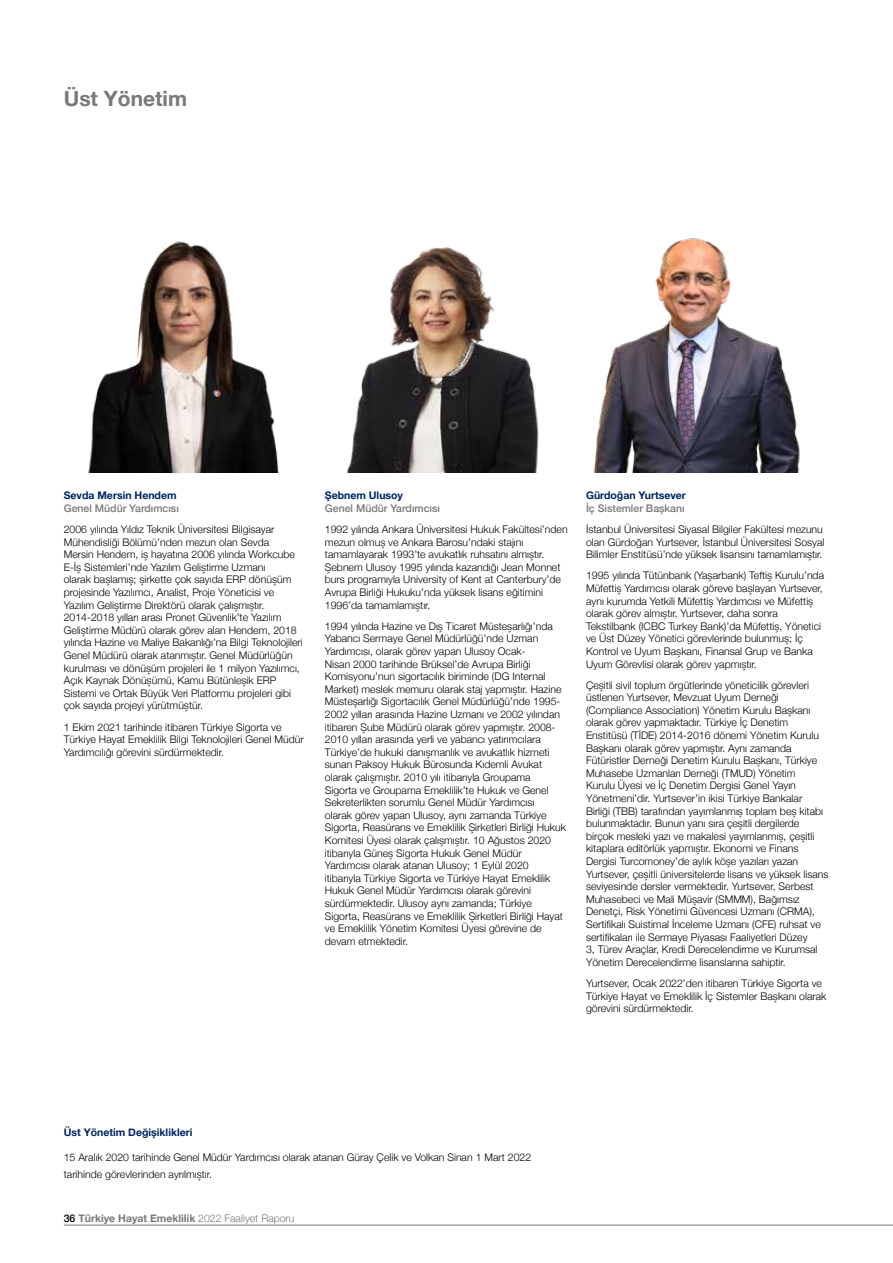
<style>
.page{position:relative;width:893px;height:1263px;background:#fff}
.page>*{position:absolute;margin:0;border:0;box-sizing:border-box;transform-origin:0 0}
.t1{font:700 21px "Helvetica Neue";color:#77787b}
.t2{font:300 10.5px/12.6px "Helvetica Neue";color:#000}
.t3{font:700 10.5px "Helvetica Neue";color:#002360}
.t4{font:500 10.5px "Helvetica Neue";color:#77787b}
.t5{font:700 10.5px "Helvetica Neue";color:#77787b}
.s1{font-weight:500;color:#000}
.s2{font-weight:300}
</style>
<div class="page">
<img style="left:88px;top:241px;width:191px;height:231px">
<img style="left:346px;top:247px;width:193px;height:225px">
<img style="left:593px;top:238px;width:207px;height:234px">
<hr style="left:64px;top:1225px;width:829px;height:1px;background:#77787b">
<h1 class="t1" style="left:64px;top:82px;width:125px">Üst Yönetim</h1>
<p class="t3" style="left:64px;top:487px;width:114px">Sevda Mersin Hendem</p>
<p class="t4" style="left:64px;top:500px;width:117px">Genel Müdür Yardımcısı</p>
<p class="t2" style="left:64px;top:522px;width:240px">2006 yılında Yıldız Teknik Üniversitesi Bilgisayar Mühendisliği Bölümü’nden mezun olan Sevda<br>Mersin Hendem, iş hayatına 2006 yılında Workcube E-İş Sistemleri’nde Yazılım Geliştirme Uzmanı<br>olarak başlamış; şirkette çok sayıda ERP dönüşüm projesinde Yazılımcı, Analist, Proje Yöneticisi ve Yazılım Geliştirme Direktörü olarak çalışmıştır.<br>2014-2018 yılları arası Pronet Güvenlik’te Yazılım Geliştirme Müdürü olarak görev alan Hendem, 2018 yılında Hazine ve Maliye Bakanlığı’na Bilgi Teknolojileri Genel Müdürü olarak atanmıştır. Genel Müdürlüğün kurulması ve dönüşüm projeleri ile 1 milyon Yazılımcı, Açık Kaynak Dönüşümü, Kamu Bütünleşik ERP Sistemi ve Ortak Büyük Veri Platformu projeleri gibi çok sayıda projeyi yürütmüştür.</p>
<p class="t2" style="left:64px;top:720px;width:242px">1 Ekim 2021 tarihinde itibaren Türkiye Sigorta ve<br>Türkiye Hayat Emeklilik Bilgi Teknolojileri Genel Müdür<br>Yardımcılığı görevini sürdürmektedir.</p>
<p class="t3" style="left:325px;top:487px;width:80px">Şebnem Ulusoy</p>
<p class="t4" style="left:325px;top:500px;width:117px">Genel Müdür Yardımcısı</p>
<p class="t2" style="left:325px;top:522px;width:244px">1992 yılında Ankara Üniversitesi Hukuk Fakültesi’nden mezun olmuş ve Ankara Barosu’ndaki stajını tamamlayarak 1993’te avukatlık ruhsatını almıştır.<br>Şebnem Ulusoy 1995 yılında kazandığı Jean Monnet burs programıyla University of Kent at Canterbury’de Avrupa Birliği Hukuku’nda yüksek lisans eğitimini 1996’da tamamlamıştır.</p>
<p class="t2" style="left:325px;top:619px;width:242px">1994 yılında Hazine ve Dış Ticaret Müsteşarlığı’nda Yabancı Sermaye Genel Müdürlüğü’nde Uzman Yardımcısı, olarak görev yapan Ulusoy Ocak-<br>Nisan 2000 tarihinde Brüksel’de Avrupa Birliği Komisyonu’nun sigortacılık biriminde (DG Internal Market) meslek memuru olarak staj yapmıştır. Hazine Müsteşarlığı Sigortacılık Genel Müdürlüğü’nde 1995- 2002 yılları arasında Hazine Uzmanı ve 2002 yılından itibaren Şube Müdürü olarak görev yapmıştır. 2008- 2010 yılları arasında yerli ve yabancı yatırımcılara Türkiye’de hukuki danışmanlık ve avukatlık hizmeti sunan Paksoy Hukuk Bürosunda Kıdemli Avukat olarak çalışmıştır. 2010 yılı itibarıyla Groupama<br>Sigorta ve Groupama Emeklilik’te Hukuk ve Genel Sekreterlikten sorumlu Genel Müdür Yardımcısı<br>olarak görev yapan Ulusoy, aynı zamanda Türkiye Sigorta, Reasürans ve Emeklilik Şirketleri Birliği Hukuk Komitesi Üyesi olarak çalışmıştır. 10 Ağustos 2020 itibarıyla Güneş Sigorta Hukuk Genel Müdür Yardımcısı olarak atanan Ulusoy; 1 Eylül 2020 itibarıyla Türkiye Sigorta ve Türkiye Hayat Emeklilik Hukuk Genel Müdür Yardımcısı olarak görevini sürdürmektedir. Ulusoy aynı zamanda; Türkiye Sigorta, Reasürans ve Emeklilik Şirketleri Birliği Hayat ve Emeklilik Yönetim Komitesi Üyesi görevine de devam etmektedir.</p>
<p class="t3" style="left:586px;top:487px;width:101px">Gürdoğan Yurtsever</p>
<p class="t4" style="left:586px;top:500px;width:100px">İç Sistemler Başkanı</p>
<p class="t2" style="left:586px;top:522px;width:240px">İstanbul Üniversitesi Siyasal Bilgiler Fakültesi mezunu olan Gürdoğan Yurtsever, İstanbul Üniversitesi Sosyal<br>Bilimler Enstitüsü’nde yüksek lisansını tamamlamıştır.</p>
<p class="t2" style="left:586px;top:568px;width:240px">1995 yılında Tütünbank (Yaşarbank) Teftiş Kurulu’nda Müfettiş Yardımcısı olarak göreve başlayan Yurtsever, aynı kurumda Yetkili Müfettiş Yardımcısı ve Müfettiş olarak görev almıştır. Yurtsever, daha sonra Tekstilbank (ICBC Turkey Bank)’da Müfettiş, Yönetici ve Üst Düzey Yönetici görevlerinde bulunmuş; İç Kontrol ve Uyum Başkanı, Finansal Grup ve Banka Uyum Görevlisi olarak görev yapmıştır.</p>
<p class="t2" style="left:586px;top:678px;width:244px">Çeşitli sivil toplum örgütlerinde yöneticilik görevleri üstlenen Yurtsever, Mevzuat Uyum Derneği (Compliance Association) Yönetim Kurulu Başkanı olarak görev yapmaktadır. Türkiye İç Denetim Enstitüsü (TİDE) 2014-2016 dönemi Yönetim Kurulu Başkanı olarak görev yapmıştır. Aynı zamanda Fütüristler Derneği Denetim Kurulu Başkanı, Türkiye Muhasebe Uzmanları Derneği (TMUD) Yönetim<br>Kurulu Üyesi ve İç Denetim Dergisi Genel Yayın Yönetmeni’dir. Yurtsever’in ikisi Türkiye Bankalar Birliği (TBB) tarafından yayımlanmış toplam beş kitabı bulunmaktadır. Bunun yanı sıra çeşitli dergilerde birçok mesleki yazı ve makalesi yayımlanmış, çeşitli kitaplara editörlük yapmıştır. Ekonomi ve Finans Dergisi Turcomoney’de aylık köşe yazıları yazan Yurtsever, çeşitli üniversitelerde lisans ve yüksek lisans seviyesinde dersler vermektedir. Yurtsever, Serbest Muhasebeci ve Mali Müşavir (SMMM), Bağımsız Denetçi, Risk Yönetimi Güvencesi Uzmanı (CRMA), Sertifikalı Suistimal İnceleme Uzmanı (CFE) ruhsat ve sertifikaları ile Sermaye Piyasası Faaliyetleri Düzey<br>3, Türev Araçlar, Kredi Derecelendirme ve Kurumsal Yönetim Derecelendirme lisanslarına sahiptir.</p>
<p class="t2" style="left:586px;top:976px;width:242px">Yurtsever, Ocak 2022’den itibaren Türkiye Sigorta ve<br>Türkiye Hayat ve Emeklilik İç Sistemler Başkanı olarak görevini sürdürmektedir.</p>
<p class="t3" style="left:64px;top:1124px;width:130px">Üst Yönetim Değişiklikleri</p>
<p class="t2" style="left:64px;top:1149px;width:469px;line-height:16.5px">15 Aralık 2020 tarihinde Genel Müdür Yardımcısı olarak atanan Güray Çelik ve Volkan Sinan 1 Mart 2022 tarihinde görevlerinden ayrılmıştır.</p>
<p class="t5" style="left:64px;top:1210px;width:232px"><span class="s1">36</span> Türkiye Hayat Emeklilik <span class="s2">2022 Faaliyet Raporu</span></p>
</div>
